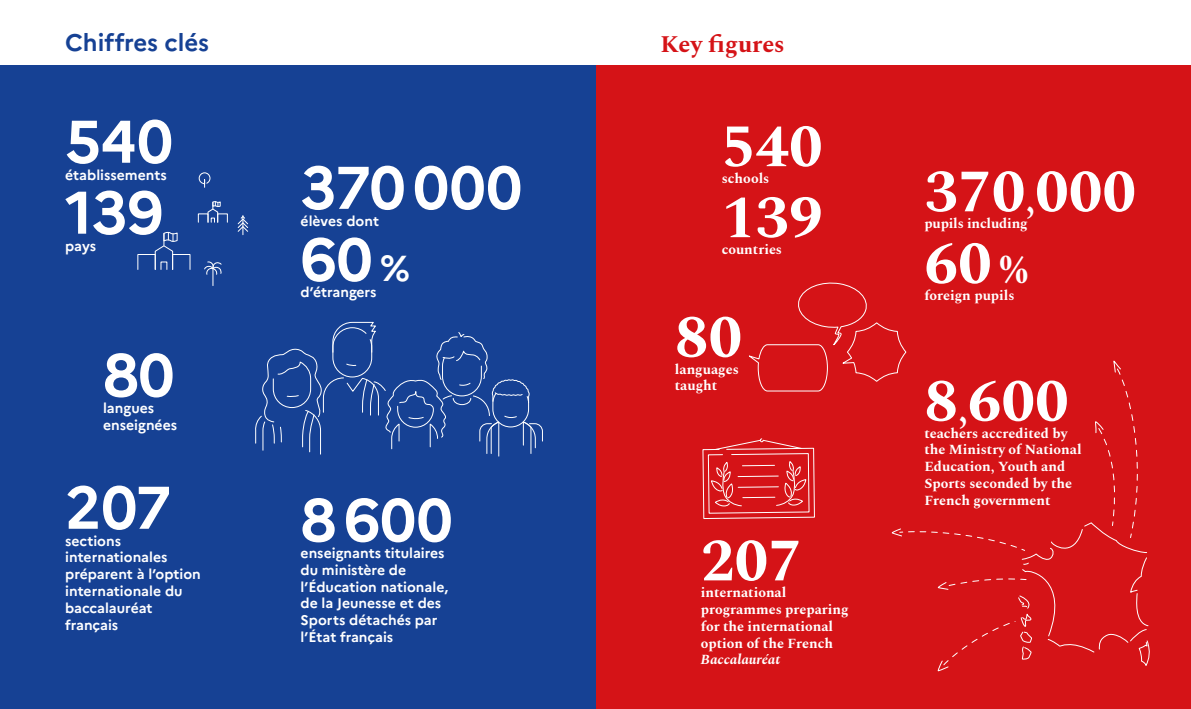
<style>
.page{position:relative;width:1191px;height:709px;background:#fff}
.page>*{position:absolute;margin:0;border:0;box-sizing:border-box;transform-origin:0 0}
.t1{font:700 60px/71.8px "Spectral";color:#fff}
.t2{font:700 60px/71.8px "Marianne";color:#fff}
.t3{font:700 24px "Marianne";color:#164194}
.t4{font:700 24px "Spectral";color:#d51317}
.t5{font:700 14px/16.8px "Marianne";color:#fff}
.t6{font:700 14px/16.8px "Spectral";color:#fff}
.t7{font:italic 700 14px "Spectral";color:#fff}
.s1{font-size:36px}
</style>
<div class="page">
<div style="left:595px;top:65px;width:596px;height:644px;background:#d51317"></div>
<div style="left:0;top:65px;width:595px;height:644px;background:#164194"></div>
<div style="left:137px;top:254px;width:19px;height:16px;border:1px solid #fff"></div>
<svg style="left:154px;top:232px;width:24px;height:38px"></svg>
<div style="left:172px;top:254px;width:18px;height:16px;border:1px solid #fff"></div>
<svg style="left:207px;top:201px;width:14px;height:22px"></svg>
<div style="left:217px;top:213px;width:11px;height:10px;border:1px solid #fff"></div>
<svg style="left:198px;top:172px;width:13px;height:16px"></svg>
<svg style="left:237px;top:215px;width:12px;height:20px"></svg>
<svg style="left:204px;top:261px;width:18px;height:24px"></svg>
<svg style="left:255px;top:321px;width:288px;height:136px"></svg>
<svg style="left:702px;top:282px;width:448px;height:389px"></svg>
<h2 class="t3" style="left:65px;top:28px;width:145px">Chiffres clés</h2>
<h2 class="t4" style="left:660px;top:27px;width:126px">Key figures</h2>
<h1 class="t2" style="left:65px;top:105px;width:109px">540</h1>
<p class="t5" style="left:65px;top:166px;width:103px">établissements</p>
<h1 class="t2" style="left:65px;top:176px;width:100px">139</h1>
<p class="t5" style="left:65px;top:237px;width:32px">pays</p>
<h1 class="t2" style="left:103px;top:339px;width:73px">80</h1>
<p class="t5" style="left:103px;top:400px;width:76px">langues enseignées</p>
<h1 class="t2" style="left:300px;top:151px;width:223px">370000<br>60<span class="s1">%</span></h1>
<p class="t5" style="left:300px;top:284px;width:78px">d’étrangers</p>
<p class="t5" style="left:300px;top:212px;width:80px">élèves dont</p>
<h1 class="t1" style="left:721px;top:106px;width:102px">540</h1>
<p class="t6" style="left:721px;top:169px;width:49px">schools</p>
<h1 class="t1" style="left:721px;top:177px;width:102px">139</h1>
<p class="t6" style="left:721px;top:240px;width:62px">countries</p>
<h1 class="t1" style="left:675px;top:297px;width:69px">80</h1>
<p class="t6" style="left:675px;top:359px;width:65px">languages taught</p>
<h1 class="t2" style="left:65px;top:471px;width:107px">207</h1>
<p class="t5" style="left:65px;top:532px;width:137px">sections internationales préparent à l’option internationale du baccalauréat français</p>
<h1 class="t1" style="left:701px;top:520px;width:102px">207</h1>
<h1 class="t2" style="left:300px;top:484px;width:153px">8600</h1>
<p class="t5" style="left:300px;top:544px;width:149px">enseignants titulaires du ministère de l’Éducation nationale, de la Jeunesse et des<br>Sports détachés par l’État français</p>
<p class="t6" style="left:701px;top:583px;width:149px">international programmes preparing for the international option of the French</p>
<p class="t7" style="left:701px;top:649px;width:81px">Baccalauréat</p>
<h1 class="t1" style="left:924px;top:151px;width:213px">370<span class="s1">,</span>000<br>60 <span class="s1">%</span></h1>
<p class="t6" style="left:924px;top:286px;width:92px">foreign pupils</p>
<p class="t6" style="left:924px;top:214px;width:105px">pupils including</p>
<h1 class="t1" style="left:924px;top:360px;width:146px">8<span class="s1">,</span>600</h1>
<p class="t6" style="left:924px;top:423px;width:159px">teachers accredited by the Ministry of National<br>Education, Youth and<br>Sports seconded by the<br>French government</p>
</div>
